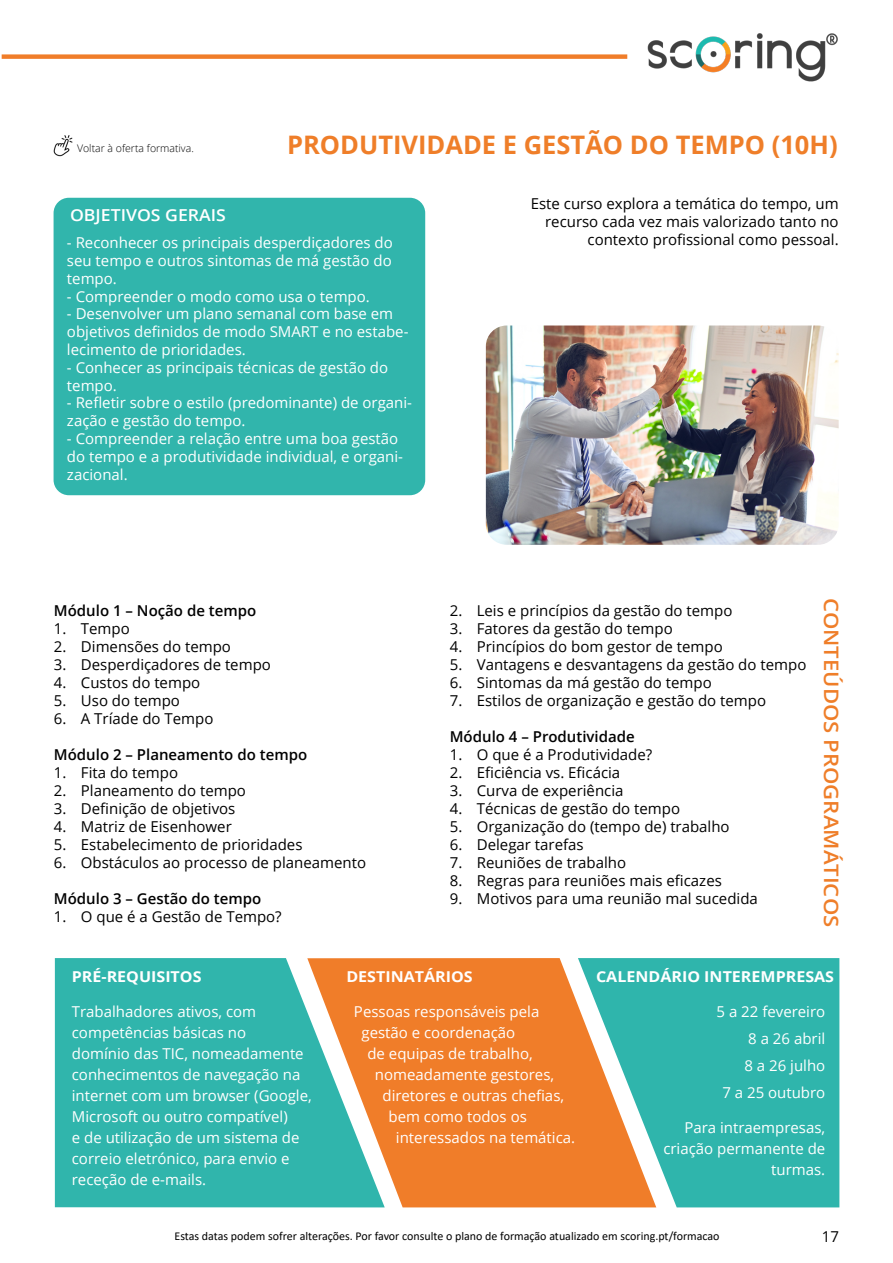
<style>
.page{position:relative;width:893px;height:1263px;background:#fff}
.page>*{position:absolute;margin:0;border:0;box-sizing:border-box;transform-origin:0 0}
.t1{font:700 25.5px "Open Sans";color:#ef7e29}
.t2{font:600 19.95px "Open Sans";color:#ef7e29;scale:1.11 1}
.t3{font:600 16.5px "Open Sans";color:#fff;scale:1.07 1}
.t4{font:15px/21px "Open Sans";color:#fff}
.t5{font:15px/18px "Open Sans";color:#000;text-align:right}
.t6{font:600 15px "Open Sans";color:#000}
.t7{font:700 15px "Open Sans";color:#fff;scale:1.07 1}
.t8{font:12px "Calibri";color:#000}
.t9{font:300 10.5px "Open Sans";color:#000}
</style>
<div class="page">
<div style="left:2px;top:54px;width:625px;height:5px;background:#f07d29"></div>
<img style="left:647px;top:33px;width:191px;height:49px">
<div style="left:55px;top:958px;width:252px;height:249px;background:#30b5ac"></div>
<div style="left:656px;top:958px;width:183px;height:249px;background:#2fb5ac"></div>
<svg style="left:307px;top:958px;width:349px;height:249px;background:#cf9355"></svg>
<div style="left:54px;top:198px;width:371px;height:297px;background:#31b5ac;border-radius:15px"></div>
<img style="left:486px;top:325px;width:353px;height:220px">
<img style="left:54px;top:135px;width:19px;height:21px">
<h1 class="t1" style="left:287px;top:127px;width:552px">PRODUTIVIDADE E GESTÃO DO TEMPO (10H)</h1>
<p class="t5" style="left:531px;top:194px;width:309px">Este curso explora a temática do tempo, um recurso cada vez mais valorizado tanto no contexto profissional como pessoal.</p>
<p class="t9" style="left:77px;top:141px;width:118px">Voltar à oferta formativa.</p>
<p class="t3" style="left:70px;top:203px;width:147px">OBJETIVOS GERAIS</p>
<p class="t4" style="left:67px;top:233px;width:327px;line-height:17.9px;text-align:justify">- Reconhecer os principais desperdiçadores do seu tempo e outros sintomas de má gestão do tempo.</p>
<p class="t4" style="left:67px;top:285px;width:304px">- Compreender o modo como usa o tempo.</p>
<p class="t4" style="left:67px;top:305px;width:343px;line-height:17.9px">- Desenvolver um plano semanal com base em objetivos definidos de modo SMART e no estabe&shy;lecimento de prioridades.</p>
<p class="t4" style="left:67px;top:358px;width:323px;line-height:17.9px">- Conhecer as principais técnicas de gestão do tempo.</p>
<p class="t4" style="left:67px;top:394px;width:347px;line-height:17.9px">- Refletir sobre o estilo (predominante) de organi&shy;zação e gestão do tempo.</p>
<p class="t4" style="left:67px;top:429px;width:338px;line-height:17.9px">- Compreender a relação entre uma boa gestão do tempo e a produtividade individual, e organi&shy;zacional.</p>
<p class="t6" style="left:54px;top:600px;width:204px">Módulo 1 – Noção de tempo</p>
<p class="t5" style="left:54px;top:619px;width:77px">1. Tempo</p>
<p class="t5" style="left:54px;top:637px;width:179px">2. Dimensões do tempo</p>
<p class="t5" style="left:54px;top:655px;width:218px">3. Desperdiçadores de tempo</p>
<p class="t5" style="left:54px;top:673px;width:148px">4. Custos do tempo</p>
<p class="t5" style="left:54px;top:691px;width:128px">5. Uso do tempo</p>
<p class="t5" style="left:54px;top:709px;width:161px">6. A Tríade do Tempo</p>
<p class="t6" style="left:54px;top:744px;width:255px">Módulo 2 – Planeamento do tempo</p>
<p class="t5" style="left:54px;top:763px;width:126px">1. Fita do tempo</p>
<p class="t5" style="left:54px;top:781px;width:194px">2. Planeamento do tempo</p>
<p class="t5" style="left:54px;top:799px;width:183px">3. Definição de objetivos</p>
<p class="t5" style="left:54px;top:817px;width:179px">4. Matriz de Eisenhower</p>
<p class="t5" style="left:54px;top:835px;width:250px">5. Estabelecimento de prioridades</p>
<p class="t5" style="left:54px;top:853px;width:314px">6. Obstáculos ao processo de planeamento</p>
<p class="t6" style="left:54px;top:888px;width:209px">Módulo 3 – Gestão do tempo</p>
<p class="t5" style="left:54px;top:907px;width:229px">1. O que é a Gestão de Tempo?</p>
<p class="t5" style="left:450px;top:601px;width:284px">2. Leis e princípios da gestão do tempo</p>
<p class="t5" style="left:450px;top:619px;width:224px">3. Fatores da gestão do tempo</p>
<p class="t5" style="left:450px;top:637px;width:275px">4. Princípios do bom gestor de tempo</p>
<p class="t5" style="left:450px;top:655px;width:358px">5. Vantagens e desvantagens da gestão do tempo</p>
<p class="t5" style="left:450px;top:673px;width:264px">6. Sintomas da má gestão do tempo</p>
<p class="t5" style="left:450px;top:691px;width:318px">7. Estilos de organização e gestão do tempo</p>
<p class="t6" style="left:450px;top:726px;width:187px">Módulo 4 – Produtividade</p>
<p class="t5" style="left:450px;top:745px;width:204px">1. O que é a Produtividade?</p>
<p class="t5" style="left:450px;top:763px;width:172px">2. Eficiência vs. Eficácia</p>
<p class="t5" style="left:450px;top:781px;width:175px">3. Curva de experiência</p>
<p class="t5" style="left:450px;top:799px;width:232px">4. Técnicas de gestão do tempo</p>
<p class="t5" style="left:450px;top:817px;width:281px">5. Organização do (tempo de) trabalho</p>
<p class="t5" style="left:450px;top:835px;width:135px">6. Delegar tarefas</p>
<p class="t5" style="left:450px;top:853px;width:178px">7. Reuniões de trabalho</p>
<p class="t5" style="left:450px;top:871px;width:274px">8. Regras para reuniões mais eficazes</p>
<p class="t5" style="left:450px;top:889px;width:310px">9. Motivos para uma reunião mal sucedida</p>
<h2 class="t2" style="left:845px;top:598px;width:298px;rotate:90deg">CONTEÚDOS PROGRAMÁTICOS</h2>
<p class="t7" style="left:72px;top:966px;width:123px">PRÉ-REQUISITOS</p>
<p class="t4" style="left:72px;top:1000px;width:241px">Trabalhadores ativos, com competências básicas no<br>domínio das TIC, nomeadamente conhecimentos de navegação na internet com um browser (Google,<br>Microsoft ou outro compatível)<br>e de utilização de um sistema de correio eletrónico, para envio e receção de e-mails.</p>
<p class="t4" style="left:354px;top:1000px;width:187px">Pessoas responsáveis pela</p>
<p class="t7" style="left:346px;top:966px;width:120px">DESTINATÁRIOS</p>
<p class="t4" style="left:361px;top:1021px;width:155px">gestão e coordenação</p>
<p class="t4" style="left:367px;top:1042px;width:167px">de equipas de trabalho,</p>
<p class="t4" style="left:375px;top:1063px;width:181px">nomeadamente gestores,</p>
<p class="t4" style="left:382px;top:1084px;width:183px">diretores e outras chefias,</p>
<p class="t4" style="left:388px;top:1105px;width:140px">bem como todos os</p>
<p class="t4" style="left:396px;top:1126px;width:181px">interessados na temática.</p>
<p class="t7" style="left:596px;top:966px;width:224px">CALENDÁRIO INTEREMPRESAS</p>
<p class="t4" style="left:717px;top:998px;width:110px;line-height:27px;text-align:right">5 a 22 fevereiro<br>8 a 26 abril<br>8 a 26 julho<br>7 a 25 outubro</p>
<p class="t4" style="left:663px;top:1116px;width:163px;text-align:right">Para intraempresas, criação permanente de turmas.</p>
<p class="t8" style="left:175px;top:1227px;width:547px">Estas datas podem sofrer alterações. Por favor consulte o plano de formação atualizado em scoring.pt/formacao</p>
<p class="t5" style="left:822px;top:1227px;width:19px">17</p>
</div>
